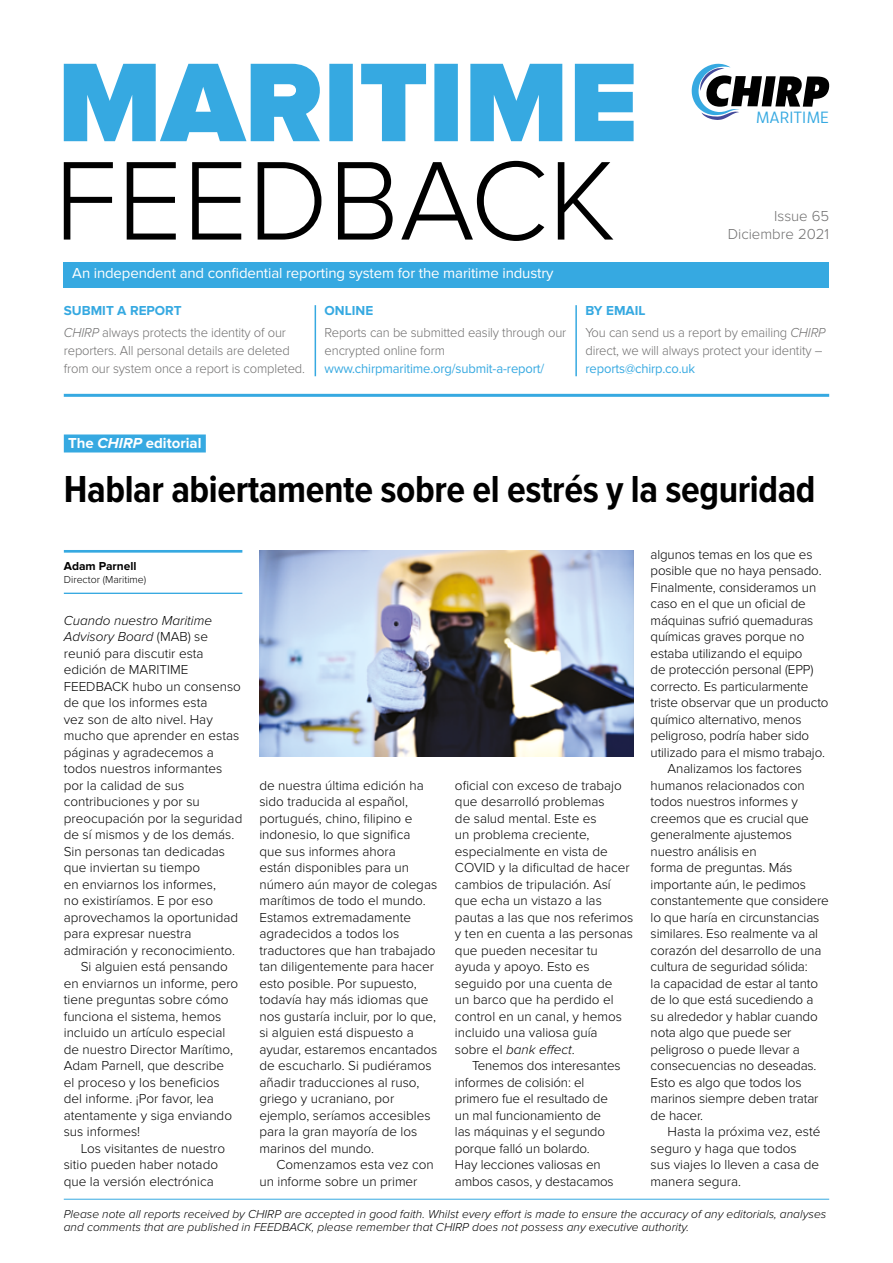
<style>
.page{position:relative;width:893px;height:1263px;background:#fff}
.page>*{position:absolute;margin:0;border:0;box-sizing:border-box;transform-origin:0 0}
.t1{font:700 39px "Proxima Nova Cond";letter-spacing:-.01em;color:#000}
.t2{font:16.8px "Ruck Sack";color:#36a9e1}
.t3{font:15px "Proxima Nova";letter-spacing:-.01em;color:#fff}
.t4{font:300 15px/18px "Proxima Nova";color:#706f6f;text-align:right}
.t5{font:700 15px "Proxima Nova";color:#fff}
.t6{font:300 13.5px/16.5px "Proxima Nova";color:#000}
.t7{font:300 13.5px/22.2px "Proxima Nova";letter-spacing:-.01em;color:#706f6f;scale:.96 1}
.t8{font:13.5px "Proxima Nova";letter-spacing:-.01em;color:#36a9e1;scale:.96 1}
.t9{font:italic 300 13.5px "Proxima Nova";color:#000}
.t10{font:700 13.5px "Proxima Nova";color:#36a9e1}
.t11{font:italic 300 12px/13.5px "Proxima Nova";color:#000}
.t12{font:700 12px "Proxima Nova";color:#000}
.t13{font:300 10.5px "Proxima Nova";color:#000}
.s1{font-weight:700;color:#36a9e1}
.s2{font-style:italic}
.s3{font-style:normal}
</style>
<div class="page">
<svg style="left:64px;top:161px;width:549px;height:80px"></svg>
<svg style="left:64px;top:64px;width:570px;height:77px"></svg>
<svg style="left:692px;top:64px;width:137px;height:56px"></svg>
<div style="left:64px;top:262px;width:765px;height:25px;background:#36a9e1"></div>
<hr style="left:64px;top:394px;width:765px;height:3px;background:#36a9e1">
<hr style="left:315px;top:305px;width:1px;height:71px;background:#36a9e1">
<hr style="left:575px;top:305px;width:2px;height:71px;background:#36a9e1">
<hr style="left:64px;top:1199px;width:765px;height:1px;background:#36a9e1">
<div style="left:64px;top:434px;width:142px;height:18px;background:#36a9e1"></div>
<hr style="left:64px;top:550px;width:178px;height:3px;background:#36a9e1">
<hr style="left:64px;top:593px;width:178px;height:1px;background:#36a9e1">
<img style="left:259px;top:550px;width:375px;height:207px">
<p class="t2" style="left:756px;top:105px;width:75px">MARITIME</p>
<p class="t3" style="left:72px;top:265px;width:483px">An independent and confidential reporting system for the maritime industry</p>
<p class="t7" style="left:64px;top:299px;width:233px"><span class="s1">SUBMIT A REPORT<br></span><span class="s2">CHIRP</span> always protects the identity of our</p>
<p class="t7" style="left:64px;top:342px;width:253px;line-height:18px">reporters. All personal details are deleted from our system once a report is completed.</p>
<p class="t10" style="left:325px;top:302px;width:50px">ONLINE</p>
<p class="t7" style="left:325px;top:324px;width:253px;line-height:18px">Reports can be submitted easily through our encrypted online form</p>
<p class="t8" style="left:325px;top:361px;width:230px">www.chirpmaritime.org/submit-a-report/</p>
<p class="t4" style="left:728px;top:208px;width:103px">Issue 65<br>Diciembre 2021</p>
<p class="t7" style="left:585px;top:299px;width:252px"><span class="s1">BY EMAIL<br></span>You can send us a report by emailing <span class="s2">CHIRP</span></p>
<p class="t7" style="left:585px;top:340px;width:248px">direct, we will always protect your identity –</p>
<p class="t8" style="left:585px;top:361px;width:116px">reports@chirp.co.uk</p>
<p class="t5" style="left:68px;top:435px;width:135px">The <span class="s2">CHIRP</span> editorial</p>
<h1 class="t1" style="left:64px;top:467px;width:753px">Hablar abiertamente sobre el estrés y la seguridad</h1>
<p class="t12" style="left:64px;top:559px;width:74px">Adam Parnell</p>
<p class="t13" style="left:64px;top:573px;width:84px">Director (Maritime)</p>
<p class="t9" style="left:64px;top:613px;width:150px">Cuando nuestro Maritime</p>
<p class="t9" style="left:64px;top:629px;width:146px">Advisory Board <span class="s3">(MAB) se</span></p>
<p class="t6" style="left:64px;top:645px;width:141px">reunió para discutir esta</p>
<p class="t6" style="left:64px;top:662px;width:126px">edición de MARITIME</p>
<p class="t6" style="left:64px;top:678px;width:179px">FEEDBACK hubo un consenso</p>
<p class="t6" style="left:64px;top:695px;width:145px">de que los informes esta</p>
<p class="t6" style="left:64px;top:711px;width:151px">vez son de alto nivel. Hay</p>
<p class="t6" style="left:64px;top:728px;width:177px">mucho que aprender en estas</p>
<p class="t6" style="left:64px;top:744px;width:152px">páginas y agradecemos a</p>
<p class="t6" style="left:64px;top:761px;width:160px">todos nuestros informantes</p>
<p class="t6" style="left:64px;top:777px;width:122px">por la calidad de sus</p>
<p class="t6" style="left:64px;top:794px;width:138px">contribuciones y por su</p>
<p class="t6" style="left:64px;top:810px;width:180px">preocupación por la seguridad</p>
<p class="t6" style="left:64px;top:827px;width:172px">de sí mismos y de los demás.</p>
<p class="t6" style="left:64px;top:843px;width:163px">Sin personas tan dedicadas</p>
<p class="t6" style="left:64px;top:860px;width:138px">que inviertan su tiempo</p>
<p class="t6" style="left:64px;top:876px;width:154px">en enviarnos los informes,</p>
<p class="t6" style="left:64px;top:893px;width:151px">no existiríamos. E por eso</p>
<p class="t6" style="left:64px;top:909px;width:176px">aprovechamos la oportunidad</p>
<p class="t6" style="left:64px;top:926px;width:129px">para expresar nuestra</p>
<p class="t6" style="left:64px;top:942px;width:173px">admiración y reconocimiento.</p>
<p class="t6" style="left:81px;top:959px;width:149px">Si alguien está pensando</p>
<p class="t6" style="left:64px;top:975px;width:176px">en enviarnos un informe, pero</p>
<p class="t6" style="left:64px;top:992px;width:166px">tiene preguntas sobre cómo</p>
<p class="t6" style="left:64px;top:1008px;width:159px">funciona el sistema, hemos</p>
<p class="t6" style="left:64px;top:1025px;width:163px">incluido un artículo especial</p>
<p class="t6" style="left:64px;top:1041px;width:171px">de nuestro Director Marítimo,</p>
<p class="t6" style="left:64px;top:1058px;width:162px">Adam Parnell, que describe</p>
<p class="t6" style="left:64px;top:1074px;width:157px">el proceso y los beneficios</p>
<p class="t6" style="left:64px;top:1091px;width:152px">del informe. ¡Por favor, lea</p>
<p class="t6" style="left:64px;top:1107px;width:170px">atentamente y siga enviando</p>
<p class="t6" style="left:64px;top:1124px;width:78px">sus informes!</p>
<p class="t6" style="left:81px;top:1140px;width:146px">Los visitantes de nuestro</p>
<p class="t6" style="left:64px;top:1157px;width:156px">sitio pueden haber notado</p>
<p class="t6" style="left:64px;top:1173px;width:152px">que la versión electrónica</p>
<p class="t6" style="left:259px;top:777px;width:180px">de nuestra última edición ha sido traducida al español, portugués, chino, filipino e indonesio, lo que significa<br>que sus informes ahora<br>están disponibles para un número aún mayor de colegas marítimos de todo el mundo.<br>Estamos extremadamente agradecidos a todos los traductores que han trabajado tan diligentemente para hacer esto posible. Por supuesto, todavía hay más idiomas que nos gustaría incluir, por lo que, si alguien está dispuesto a ayudar, estaremos encantados de escucharlo. Si pudiéramos añadir traducciones al ruso, griego y ucraniano, por ejemplo, seríamos accesibles para la gran mayoría de los marinos del mundo.</p>
<p class="t6" style="left:259px;top:1157px;width:176px;text-indent:17px">Comenzamos esta vez con un informe sobre un primer</p>
<p class="t6" style="left:455px;top:777px;width:180px">oficial con exceso de trabajo que desarrolló problemas<br>de salud mental. Este es<br>un problema creciente, especialmente en vista de<br>COVID y la dificultad de hacer cambios de tripulación. Así que echa un vistazo a las pautas a las que nos referimos y ten en cuenta a las personas que pueden necesitar tu ayuda y apoyo. Esto es seguido por una cuenta de<br>un barco que ha perdido el control en un canal, y hemos incluido una valiosa guía sobre el <span class="s2">bank effect</span>.</p>
<p class="t6" style="left:455px;top:1058px;width:167px;text-indent:17px">Tenemos dos interesantes informes de colisión: el primero fue el resultado de un mal funcionamiento de<br>las máquinas y el segundo porque falló un bolardo.<br>Hay lecciones valiosas en ambos casos, y destacamos</p>
<p class="t6" style="left:651px;top:546px;width:163px">algunos temas en los que es</p>
<p class="t6" style="left:651px;top:563px;width:172px">posible que no haya pensado.</p>
<p class="t6" style="left:651px;top:579px;width:167px">Finalmente, consideramos un</p>
<p class="t6" style="left:651px;top:596px;width:157px">caso en el que un oficial de</p>
<p class="t6" style="left:651px;top:612px;width:164px">máquinas sufrió quemaduras</p>
<p class="t6" style="left:651px;top:629px;width:155px">químicas graves porque no</p>
<p class="t6" style="left:651px;top:645px;width:154px">estaba utilizando el equipo</p>
<p class="t6" style="left:651px;top:662px;width:164px">de protección personal (EPP)</p>
<p class="t6" style="left:651px;top:678px;width:159px">correcto. Es particularmente</p>
<p class="t6" style="left:651px;top:695px;width:179px">triste observar que un producto</p>
<p class="t6" style="left:651px;top:711px;width:152px">químico alternativo, menos</p>
<p class="t6" style="left:651px;top:728px;width:160px">peligroso, podría haber sido</p>
<p class="t6" style="left:651px;top:744px;width:176px">utilizado para el mismo trabajo.</p>
<p class="t6" style="left:668px;top:761px;width:136px">Analizamos los factores</p>
<p class="t6" style="left:651px;top:777px;width:156px">humanos relacionados con</p>
<p class="t6" style="left:651px;top:794px;width:149px">todos nuestros informes y</p>
<p class="t6" style="left:651px;top:810px;width:160px">creemos que es crucial que</p>
<p class="t6" style="left:651px;top:827px;width:143px">generalmente ajustemos</p>
<p class="t6" style="left:651px;top:843px;width:108px">nuestro análisis en</p>
<p class="t6" style="left:651px;top:860px;width:143px">forma de preguntas. Más</p>
<p class="t6" style="left:651px;top:876px;width:157px">importante aún, le pedimos</p>
<p class="t6" style="left:651px;top:893px;width:180px">constantemente que considere</p>
<p class="t6" style="left:651px;top:909px;width:170px">lo que haría en circunstancias</p>
<p class="t6" style="left:651px;top:926px;width:169px">similares. Eso realmente va al</p>
<p class="t6" style="left:651px;top:942px;width:172px">corazón del desarrollo de una</p>
<p class="t6" style="left:651px;top:959px;width:159px">cultura de seguridad sólida:</p>
<p class="t6" style="left:651px;top:975px;width:169px">la capacidad de estar al tanto</p>
<p class="t6" style="left:651px;top:992px;width:164px">de lo que está sucediendo a</p>
<p class="t6" style="left:651px;top:1008px;width:169px">su alrededor y hablar cuando</p>
<p class="t6" style="left:651px;top:1025px;width:142px">nota algo que puede ser</p>
<p class="t6" style="left:651px;top:1041px;width:151px">peligroso o puede llevar a</p>
<p class="t6" style="left:651px;top:1058px;width:167px">consecuencias no deseadas.</p>
<p class="t6" style="left:651px;top:1074px;width:152px">Esto es algo que todos los</p>
<p class="t6" style="left:651px;top:1091px;width:169px">marinos siempre deben tratar</p>
<p class="t6" style="left:651px;top:1107px;width:54px">de hacer.</p>
<p class="t6" style="left:668px;top:1124px;width:154px">Hasta la próxima vez, esté</p>
<p class="t6" style="left:651px;top:1140px;width:148px">seguro y haga que todos</p>
<p class="t6" style="left:651px;top:1157px;width:170px">sus viajes lo lleven a casa de</p>
<p class="t6" style="left:651px;top:1173px;width:92px">manera segura.</p>
<p class="t11" style="left:64px;top:1208px;width:764px">Please note all reports received by CHIRP are accepted in good faith. Whilst every effort is made to ensure the accuracy of any editorials, analyses and comments that are published in FEEDBACK, please remember that CHIRP does not possess any executive authority.</p>
</div>
